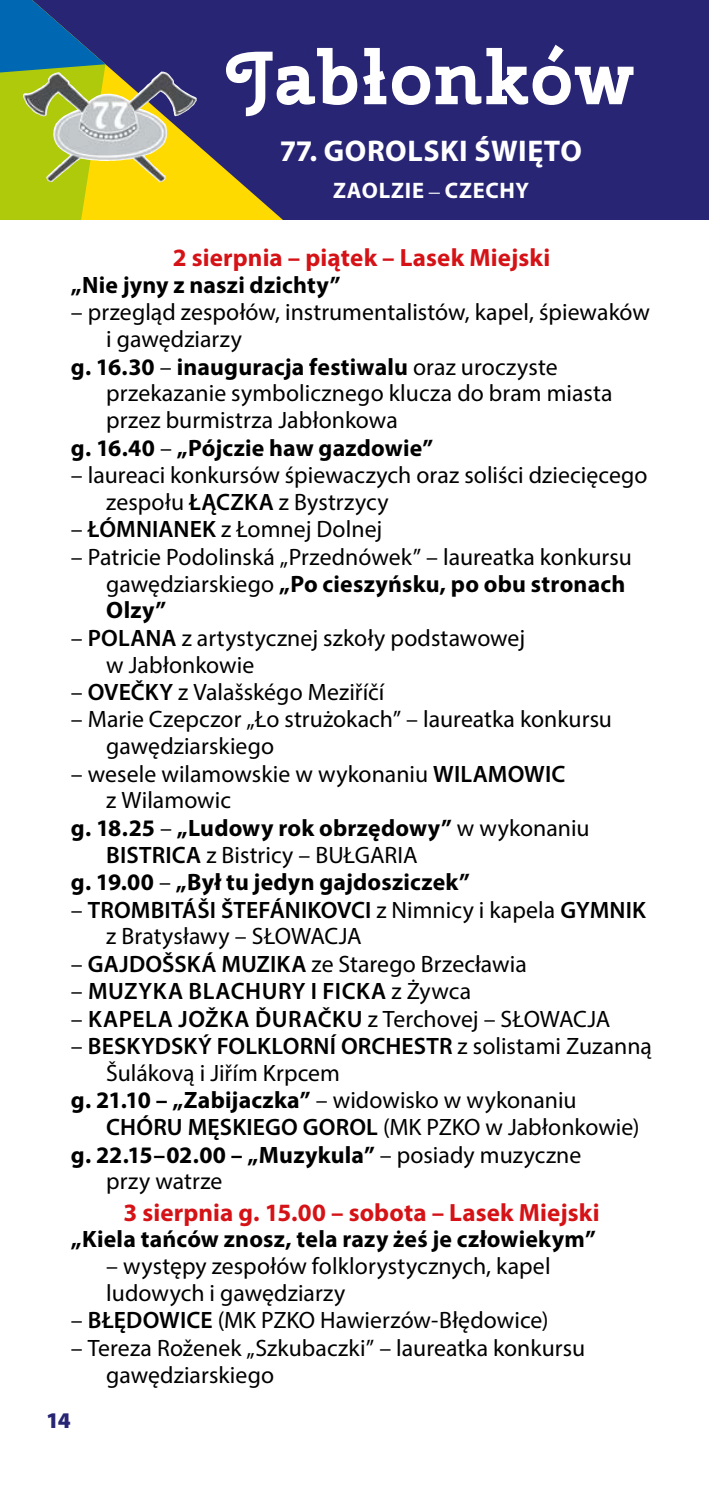
<style>
.page{position:relative;width:709px;height:1489px;background:#fff}
.page>*{position:absolute;margin:0;border:0;box-sizing:border-box;transform-origin:0 0}
.t1{font:700 75px "Cherry Swash";letter-spacing:.02em;color:#fff}
.t2{font:700 30px "Myriad Pro";letter-spacing:.02em;color:#fff}
.t3{font:700 25px "Myriad Pro";letter-spacing:.005em;color:#d51317}
.t4{font:23.75px/26.8px "Myriad Pro";color:#000}
.t5{font:700 23.75px "Myriad Pro";letter-spacing:.01em;color:#000}
.t6{font:600 23.75px "Myriad Pro";letter-spacing:.01em;color:#000}
.t7{font:700 22.5px "Myriad Pro";letter-spacing:.03em;color:#fff}
.t8{font:900 22.5px "Myriad Pro";color:#282574}
.s1{font-weight:400}
.s2{font-weight:600}
.s3{font-weight:700}
</style>
<div class="page">
<div style="left:0;top:0;width:709px;height:220px;background:#282574"></div>
<svg style="left:105px;top:64px;width:178px;height:156px"></svg>
<svg style="left:0;top:0;width:105px;height:220px"></svg>
<img style="left:22px;top:72px;width:146px;height:110px">
<h1 class="t1" style="left:229px;top:27px;width:405px">Jabłonków</h1>
<p class="t2" style="left:280px;top:132px;width:304px">77. GOROLSKI ŚWIĘTO</p>
<p class="t7" style="left:333px;top:176px;width:197px">ZAOLZIE _ CZECHY</p>
<p class="t3" style="left:173px;top:241px;width:379px">2 sierpnia – piątek – Lasek Miejski</p>
<p class="t5" style="left:71px;top:269px;width:271px">„Nie jyny z naszi dzichty”</p>
<p class="t4" style="left:71px;top:299px;width:580px">– przegląd zespołów, instrumentalistów, kapel, śpiewaków</p>
<p class="t4" style="left:106px;top:325px;width:137px">i gawędziarzy</p>
<p class="t5" style="left:71px;top:351px;width:488px">g. 16.30 <span class="s1">–</span> inauguracja festiwalu <span class="s1">oraz uroczyste</span></p>
<p class="t4" style="left:106px;top:379px;width:508px">przekazanie symbolicznego klucza do bram miasta</p>
<p class="t4" style="left:106px;top:406px;width:293px">przez burmistrza Jabłonkowa</p>
<p class="t5" style="left:71px;top:432px;width:364px">g. 16.40 <span class="s1">–</span> „Pójczie haw gazdowie”</p>
<p class="t4" style="left:106px;top:461px;width:543px;text-indent:-35px">– laureaci konkursów śpiewaczych oraz soliści dziecięcego zespołu <span class="s2">ŁĄCZKA</span> z Bystrzycy</p>
<p class="t4" style="left:71px;top:515px;width:313px">– <span class="s2">ŁÓMNIANEK</span> z Łomnej Dolnej</p>
<p class="t4" style="left:106px;top:543px;width:527px;text-indent:-35px">– Patricie Podolinská „Przednówek” – laureatka konkursu gawędziarskiego <span class="s3">„Po cieszyńsku, po obu stronach<br>Olzy”</span></p>
<p class="t4" style="left:106px;top:624px;width:420px;text-indent:-35px">– <span class="s2">POLANA</span> z artystycznej szkoły podstawowej w Jabłonkowie</p>
<p class="t4" style="left:71px;top:678px;width:315px">– <span class="s2">OVEČKY</span> z Valašskégo Meziříčí</p>
<p class="t4" style="left:106px;top:705px;width:507px;text-indent:-35px">– Marie Czepczor „Ło strużokach” – laureatka konkursu gawędziarskiego</p>
<p class="t4" style="left:71px;top:760px;width:496px">– wesele wilamowskie w wykonaniu <span class="s2">WILAMOWIC</span></p>
<p class="t4" style="left:106px;top:786px;width:126px">z Wilamowic</p>
<p class="t5" style="left:71px;top:812px;width:520px">g. 18.25 <span class="s1">–</span> „Ludowy rok obrzędowy” <span class="s1">w wykonaniu</span></p>
<p class="t4" style="left:106px;top:840px;width:313px"><span class="s2">BISTRICA</span> z Bistricy – BUŁGARIA</p>
<p class="t5" style="left:71px;top:866px;width:400px">g. 19.00 <span class="s1">–</span> „Był tu jedyn gajdosziczek”</p>
<p class="t4" style="left:106px;top:895px;width:541px;text-indent:-35px">– <span class="s2">TROMBITÁŠI ŠTEFÁNIKOVCI</span> z Nimnicy i kapela <span class="s2">GYMNIK </span>z Bratysławy – SŁOWACJA</p>
<p class="t4" style="left:71px;top:950px;width:457px">– <span class="s2">GAJDOŠSKÁ MUZIKA</span> ze Starego Brzecławia</p>
<p class="t6" style="left:71px;top:976px;width:402px"><span class="s1">–</span> MUZYKA BLACHURY I FICKA <span class="s1">z Żywca</span></p>
<p class="t4" style="left:71px;top:1004px;width:541px">– <span class="s2">KAPELA JOŽKA ĎURAČKU</span> z Terchovej – SŁOWACJA</p>
<p class="t6" style="left:71px;top:1031px;width:582px"><span class="s1">–</span> BESKYDSKÝ FOLKLORNÍ ORCHESTR <span class="s1">z solistami Zuzanną</span></p>
<p class="t4" style="left:106px;top:1059px;width:235px">Šulákovą i Jiřím Krpcem</p>
<p class="t5" style="left:71px;top:1084px;width:507px">g. 21.10 – „Zabijaczka” <span class="s1">– widowisko w wykonaniu</span></p>
<p class="t4" style="left:106px;top:1113px;width:535px"><span class="s2">CHÓRU MĘSKIEGO GOROL</span> (MK PZKO w Jabłonkowie)</p>
<p class="t5" style="left:71px;top:1139px;width:512px">g. 22.15–02.00 – „Muzykula” <span class="s1">– posiady muzyczne</span></p>
<p class="t4" style="left:106px;top:1167px;width:118px">przy watrze</p>
<p class="t3" style="left:123px;top:1195px;width:478px">3 sierpnia g. 15.00 – sobota – Lasek Miejski</p>
<p class="t5" style="left:71px;top:1223px;width:526px">„Kiela tańców znosz, tela razy żeś je człowiekym”</p>
<p class="t4" style="left:106px;top:1252px;width:446px">– występy zespołów folklorystycznych, kapel ludowych i gawędziarzy</p>
<p class="t4" style="left:71px;top:1306px;width:479px">– <span class="s2">BŁĘDOWICE</span> (MK PZKO Hawierzów-Błędowice)</p>
<p class="t4" style="left:106px;top:1333px;width:480px;text-indent:-35px">– Tereza Roženek „Szkubaczki” – laureatka konkursu gawędziarskiego</p>
<p class="t8" style="left:46px;top:1405px;width:26px">14</p>
</div>
